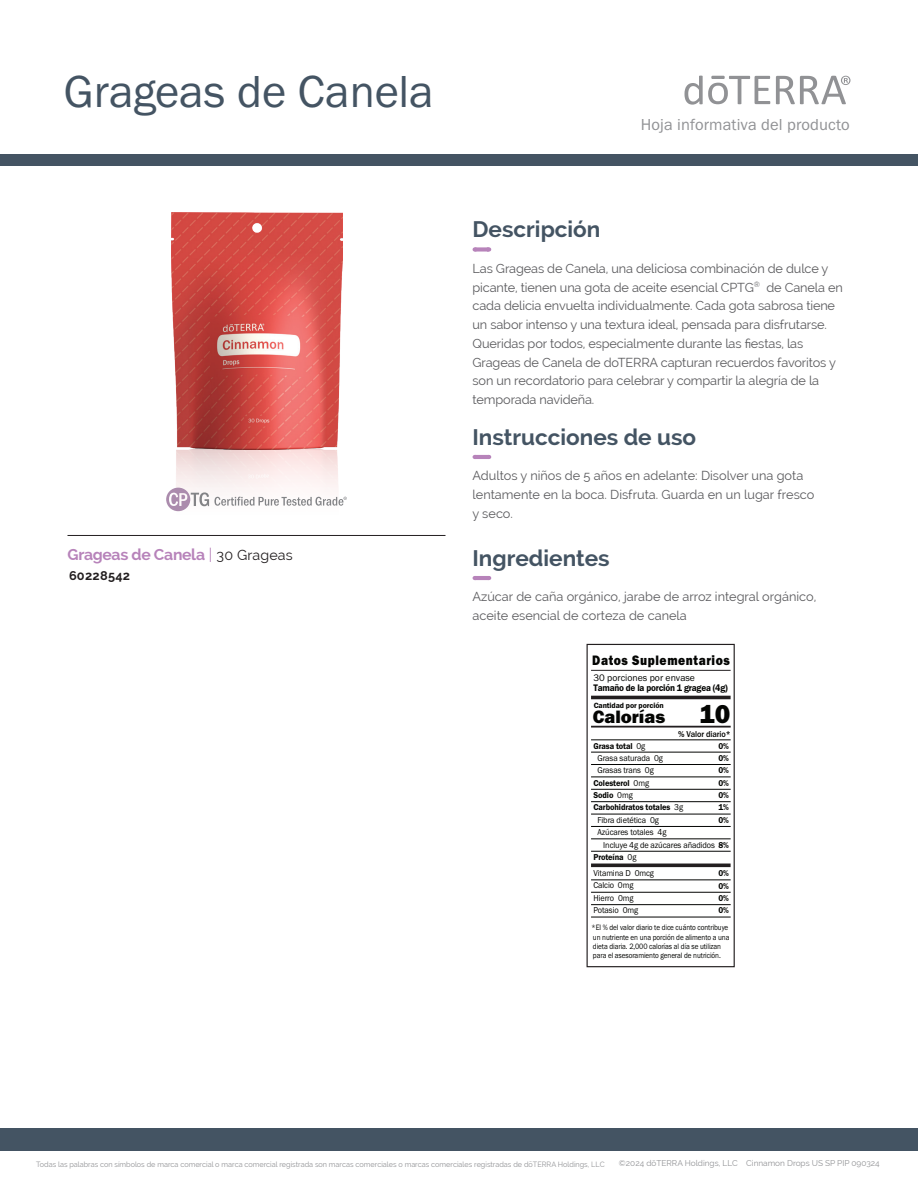
<style>
.page{position:relative;width:918px;height:1188px;background:#fff}
.page>*{position:absolute;margin:0;border:0;box-sizing:border-box;transform-origin:0 0}
.t1{font:46.5px "Franklin Gothic URW Boo";color:#445463}
.t2{font:26.7px "Franklin Gothic URW Hea";color:#040503}
.t3{font:700 22.5px "Raleway";color:#445463}
.t4{font:18.6px "Franklin Gothic URW Hea";color:#040503}
.t5{font:16.5px "Franklin Gothic URW Boo";letter-spacing:.01em;color:#919295}
.t6{font:700 15.75px "Raleway";letter-spacing:-.02em;color:#b783ba}
.t7{font:14.25px "Franklin Gothic URW Hea";letter-spacing:.05em;color:#040503;scale:.85 1}
.t8{font:12.75px/18.8px "Raleway";letter-spacing:-.01em;color:#5a5a5d}
.t9{font:700 12.75px "Raleway";letter-spacing:.02em;color:#231f20}
.t10{font:9.75px "Franklin Gothic URW Dem";letter-spacing:-.025em;color:#040503;scale:.93 1}
.t11{font:9.75px "Franklin Gothic URW Boo";color:#040503}
.t12{font:8.85px/12.5px "Franklin Gothic URW Boo";letter-spacing:-.01em;color:#040503;scale:.94 1}
.t13{font:8.85px/12.5px "Franklin Gothic URW Dem";letter-spacing:-.01em;color:#040503;text-align:justify;scale:.94 1}
.t14{font:500 8.85px "Franklin Gothic URW";letter-spacing:-.01em;color:#040503;scale:.94 1}
.t15{font:8.25px "Raleway";color:#919295}
.t16{font:8.1px/9.3px "Franklin Gothic URW Boo";letter-spacing:-.015em;color:#040503;scale:.89 1}
.t17{font:7.8px "Franklin Gothic URW Dem";letter-spacing:-.01em;color:#040503}
.t18{font:7.5px "Raleway";color:#919295}
.s1{font-weight:400}
.s2{font-weight:400;font-size:14.25px;color:#231f20}
.s3{font-family:"Franklin Gothic URW Boo"}
.s4{font-family:"Franklin Gothic URW Dem"}
</style>
<div class="page">
<div style="left:0;top:155px;width:918px;height:11px;background:#445463"></div>
<div style="left:0;top:1128px;width:918px;height:23px;background:#445463"></div>
<svg style="left:776px;top:76px;width:74px;height:28px"></svg>
<svg style="left:684px;top:76px;width:86px;height:29px"></svg>
<svg style="left:475px;top:247px;width:14px;height:5px"></svg>
<svg style="left:475px;top:455px;width:14px;height:4px"></svg>
<svg style="left:475px;top:576px;width:14px;height:4px"></svg>
<hr style="left:68px;top:535px;width:378px;height:1px;background:#231f20">
<div style="left:587px;top:644px;width:148px;height:323px;border:1px solid #231f20"></div>
<hr style="left:591px;top:696px;width:140px;height:3px;background:#231f20">
<hr style="left:591px;top:864px;width:140px;height:3px;background:#231f20">
<hr style="left:591px;top:726px;width:140px;height:2px;background:#231f20">
<hr style="left:591px;top:740px;width:140px;height:1px;background:#040503">
<hr style="left:591px;top:917px;width:140px;height:1px;background:#040503">
<hr style="left:591px;top:904px;width:140px;height:1px;background:#040503">
<hr style="left:591px;top:892px;width:140px;height:1px;background:#040503">
<hr style="left:591px;top:880px;width:140px;height:1px;background:#040503">
<hr style="left:591px;top:851px;width:140px;height:1px;background:#040503">
<hr style="left:591px;top:839px;width:140px;height:1px;background:#040503">
<hr style="left:591px;top:826px;width:140px;height:1px;background:#040503">
<hr style="left:591px;top:814px;width:140px;height:1px;background:#040503">
<hr style="left:591px;top:801px;width:140px;height:1px;background:#040503">
<hr style="left:591px;top:789px;width:140px;height:1px;background:#040503">
<hr style="left:591px;top:777px;width:140px;height:1px;background:#040503">
<hr style="left:591px;top:764px;width:140px;height:1px;background:#040503">
<hr style="left:591px;top:752px;width:140px;height:1px;background:#040503">
<hr style="left:591px;top:670px;width:140px;height:1px;background:#231f20">
<img style="left:176px;top:449px;width:162px;height:63px">
<svg style="left:166px;top:488px;width:181px;height:23px"></svg>
<img style="left:171px;top:213px;width:172px;height:236px">
<h1 class="t1" style="left:64px;top:63px;width:372px">Grageas de Canela</h1>
<p class="t6" style="left:68px;top:545px;width:227px">Grageas de Canela <span class="s1">|</span> <span class="s2">30 Grageas</span></p>
<p class="t9" style="left:69px;top:568px;width:63px">60228542</p>
<p class="t5" style="left:641px;top:114px;width:211px">Hoja informativa del producto</p>
<h3 class="t3" style="left:472px;top:216px;width:129px">Descripción</h3>
<p class="t8" style="left:472px;top:259px;width:372px">Las Grageas de Canela, una deliciosa combinación de dulce y picante, tienen una gota de aceite esencial CPTG<sup>®</sup> de Canela en cada delicia envuelta individualmente. Cada gota sabrosa tiene un sabor intenso y una textura ideal, pensada para disfrutarse.<br>Queridas por todos, especialmente durante las fiestas, las Grageas de Canela de doTERRA capturan recuerdos favoritos y son un recordatorio para celebrar y compartir la alegría de la temporada navideña.</p>
<h3 class="t3" style="left:472px;top:424px;width:225px">Instrucciones de uso</h3>
<p class="t8" style="left:472px;top:467px;width:343px">Adultos y niños de 5 años en adelante: Disolver una gota lentamente en la boca. Disfruta. Guarda en un lugar fresco y seco.</p>
<h3 class="t3" style="left:472px;top:545px;width:139px">Ingredientes</h3>
<p class="t8" style="left:472px;top:588px;width:345px">Azúcar de caña orgánico, jarabe de arroz integral orgánico, aceite esencial de corteza de canela</p>
<p class="t7" style="left:592px;top:651px;width:163px">Datos Suplementarios</p>
<p class="t11" style="left:593px;top:671px;width:103px">30 porciones por envase</p>
<p class="t10" style="left:593px;top:682px;width:146px">Tamaño de la porción 1 gragea (4g)</p>
<h3 class="t4" style="left:593px;top:704px;width:74px">Calorías</h3>
<h2 class="t2" style="left:699px;top:697px;width:33px">10</h2>
<p class="t17" style="left:594px;top:701px;width:72px">Cantidad por porción</p>
<p class="t14" style="left:678px;top:729px;width:57px">% Valor diario*</p>
<p class="t13" style="left:593px;top:739px;width:57px">Grasa total <span class="s3">0g</span></p>
<p class="t12" style="left:597px;top:752px;width:71px">Grasa saturada 0g<br>Grasas trans 0g</p>
<p class="t13" style="left:593px;top:776px;width:97px;text-align:left">Colesterol <span class="s3">0mg<br></span>Sodio <span class="s3">0mg<br></span>Carbohidratos totales <span class="s3">3g</span></p>
<p class="t12" style="left:597px;top:814px;width:67px">Fibra dietética 0g</p>
<p class="t12" style="left:597px;top:826px;width:75px">Azúcares totales 4g</p>
<p class="t12" style="left:603px;top:838px;width:135px">Incluye 4g de azúcares añadidos <span class="s4">8%</span></p>
<p class="t13" style="left:593px;top:851px;width:47px">Proteína <span class="s3">0g</span></p>
<p class="t12" style="left:593px;top:867px;width:66px">Vitamina D 0mcg<br>Calcio 0mg<br>Hierro 0mg<br>Potasio 0mg</p>
<p class="t13" style="left:718px;top:739px;width:13px">0% 0% 0% 0% 0% 1% 0%</p>
<p class="t13" style="left:718px;top:867px;width:13px">0% 0% 0% 0%</p>
<p class="t16" style="left:592px;top:923px;width:157px">*El % del valor diario te dice cuánto contribuye un nutriente en una porción de alimento a una dieta diaria. 2,000 calorías al día se utilizan para el asesoramiento general de nutrición.</p>
<p class="t18" style="left:36px;top:1160px;width:570px">Todas las palabras con símbolos de marca comercial o marca comercial registrada son marcas comerciales o marcas comerciales registradas de dōTERRA Holdings, LLC</p>
<p class="t15" style="left:619px;top:1159px;width:262px">©2024 dōTERRA Holdings, LLC Cinnamon Drops US SP PIP 090324</p>
</div>
